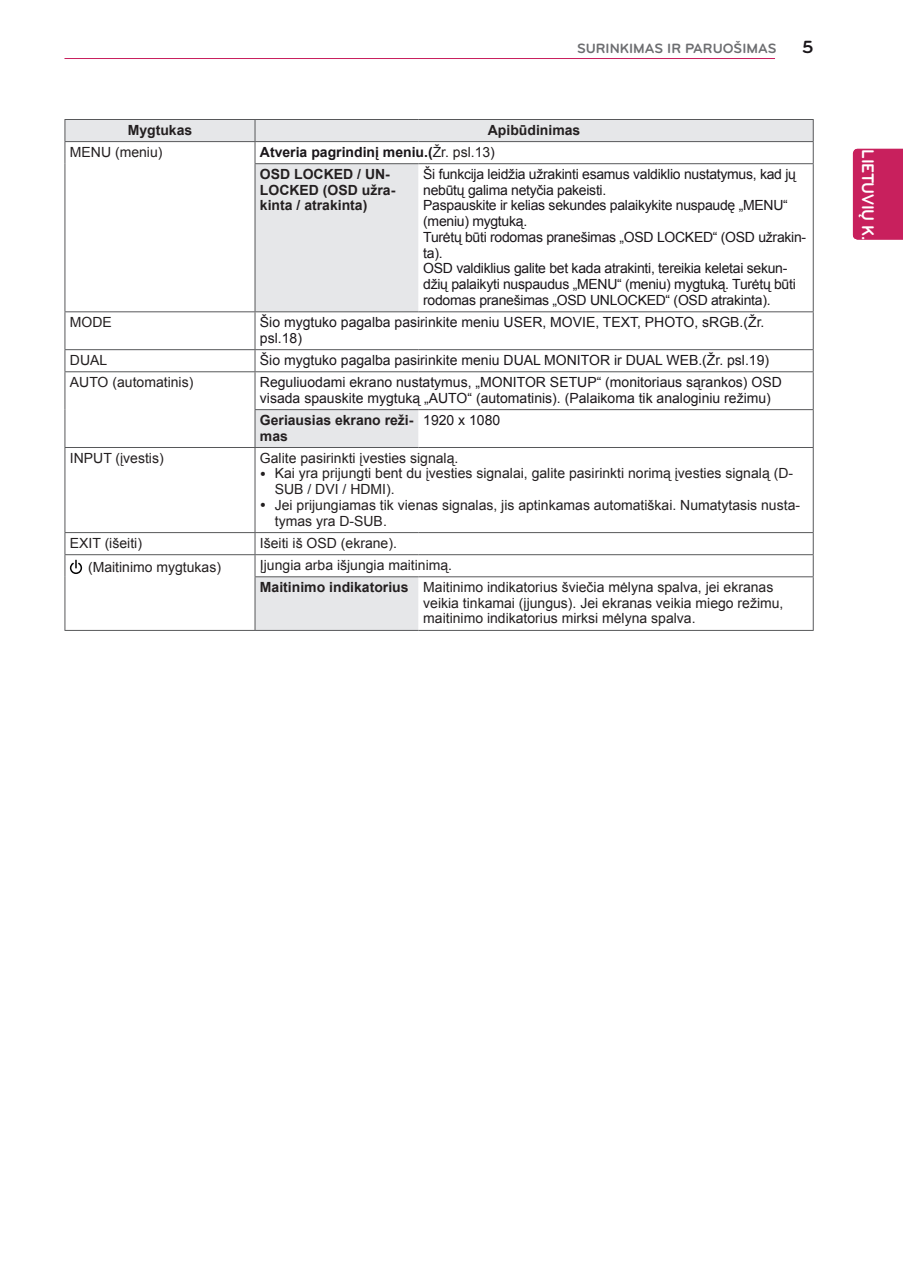
<style>
.page{position:relative;width:903px;height:1275px;background:#fff}
.page>*{position:absolute;margin:0;border:0;box-sizing:border-box;transform-origin:0 0}
.t1{font:700 21px "Bryant LG";color:#fff}
.t2{font:700 18.38px "Bryant LG";color:#1a161a}
.t3{font:700 17.5px "Bryant LG";letter-spacing:-.025em;color:#fff;scale:.95 1}
.Body{font:14px/15.8px "Arial";letter-spacing:-.02em;color:#1a161a}
.Body-2{font:14px/15.8px "Arial";color:#231f20}
.Body-3{font:14px/15.8px "Arial";color:#1a161a}
.Body-Bullet{font:14px/15.8px "Arial";color:#231f20}
.Body-Bold-Center{font:700 14px/15.8px "Arial";color:#231f20}
.Body-4{font:700 14px "Arial";color:#1a161a}
.t4{font:700 14px "Bryant LG";color:#6c6d70}
.s1{font-weight:400;color:#231f20}
.s2{font-weight:400}
</style>
<div class="page">
<hr style="left:64px;top:58px;width:711px;height:1px;background:#c8205d">
<div style="left:853px;top:149px;width:50px;height:91px;background:#c8205d"></div>
<svg style="left:65px;top:120px;width:748px;height:510px"></svg>
<hr style="left:64px;top:447px;width:191px;height:1px;background:#57585a">
<hr style="left:64px;top:119px;width:191px;height:1px;background:#57585a">
<hr style="left:255px;top:119px;width:163px;height:1px;background:#57585a">
<hr style="left:418px;top:119px;width:396px;height:1px;background:#57585a">
<hr style="left:64px;top:141px;width:191px;height:1px;background:#57585a">
<svg style="left:64px;top:120px;width:1px;height:44px"></svg>
<hr style="left:255px;top:141px;width:163px;height:1px;background:#57585a">
<svg style="left:255px;top:120px;width:1px;height:43px"></svg>
<hr style="left:418px;top:141px;width:396px;height:1px;background:#57585a">
<svg style="left:813px;top:120px;width:1px;height:43px"></svg>
<hr style="left:64px;top:164px;width:1px;height:147px;background:#57585a">
<hr style="left:255px;top:163px;width:163px;height:1px;background:#57585a">
<hr style="left:255px;top:164px;width:1px;height:147px;background:#57585a">
<hr style="left:418px;top:163px;width:396px;height:1px;background:#57585a">
<hr style="left:813px;top:164px;width:1px;height:147px;background:#57585a">
<hr style="left:64px;top:311px;width:191px;height:1px;background:#57585a">
<hr style="left:64px;top:312px;width:1px;height:37px;background:#57585a">
<hr style="left:255px;top:311px;width:163px;height:1px;background:#57585a">
<hr style="left:255px;top:312px;width:1px;height:37px;background:#57585a">
<hr style="left:418px;top:311px;width:396px;height:1px;background:#57585a">
<hr style="left:813px;top:312px;width:1px;height:37px;background:#57585a">
<hr style="left:64px;top:349px;width:191px;height:1px;background:#57585a">
<svg style="left:64px;top:350px;width:1px;height:21px"></svg>
<hr style="left:255px;top:349px;width:163px;height:1px;background:#57585a">
<svg style="left:255px;top:350px;width:1px;height:21px"></svg>
<hr style="left:418px;top:349px;width:396px;height:1px;background:#57585a">
<svg style="left:813px;top:350px;width:1px;height:21px"></svg>
<hr style="left:64px;top:371px;width:191px;height:1px;background:#57585a">
<hr style="left:64px;top:372px;width:1px;height:38px;background:#57585a">
<hr style="left:255px;top:371px;width:163px;height:1px;background:#57585a">
<hr style="left:255px;top:372px;width:1px;height:37px;background:#57585a">
<hr style="left:418px;top:371px;width:396px;height:1px;background:#57585a">
<hr style="left:813px;top:372px;width:1px;height:37px;background:#57585a">
<hr style="left:64px;top:410px;width:1px;height:37px;background:#57585a">
<hr style="left:255px;top:409px;width:163px;height:1px;background:#57585a">
<hr style="left:255px;top:410px;width:1px;height:37px;background:#57585a">
<hr style="left:418px;top:409px;width:396px;height:1px;background:#57585a">
<hr style="left:813px;top:410px;width:1px;height:37px;background:#57585a">
<hr style="left:64px;top:448px;width:1px;height:84px;background:#57585a">
<hr style="left:255px;top:447px;width:163px;height:1px;background:#57585a">
<hr style="left:255px;top:448px;width:1px;height:84px;background:#57585a">
<hr style="left:418px;top:447px;width:396px;height:1px;background:#57585a">
<hr style="left:813px;top:448px;width:1px;height:84px;background:#57585a">
<hr style="left:64px;top:532px;width:191px;height:1px;background:#57585a">
<hr style="left:255px;top:532px;width:163px;height:1px;background:#57585a">
<hr style="left:418px;top:532px;width:396px;height:1px;background:#57585a">
<hr style="left:64px;top:554px;width:191px;height:1px;background:#57585a">
<hr style="left:255px;top:554px;width:163px;height:1px;background:#57585a">
<svg style="left:255px;top:533px;width:1px;height:43px"></svg>
<hr style="left:418px;top:554px;width:396px;height:1px;background:#57585a">
<svg style="left:813px;top:533px;width:1px;height:43px"></svg>
<hr style="left:64px;top:577px;width:1px;height:53px;background:#57585a">
<hr style="left:255px;top:576px;width:163px;height:1px;background:#57585a">
<hr style="left:255px;top:577px;width:1px;height:53px;background:#57585a">
<hr style="left:418px;top:576px;width:396px;height:1px;background:#57585a">
<hr style="left:813px;top:577px;width:1px;height:53px;background:#57585a">
<hr style="left:64px;top:630px;width:191px;height:1px;background:#57585a">
<hr style="left:255px;top:630px;width:163px;height:1px;background:#57585a">
<hr style="left:418px;top:630px;width:396px;height:1px;background:#57585a">
<svg style="left:64px;top:533px;width:18px;height:44px"></svg>
<svg style="left:261px;top:471px;width:4px;height:5px"></svg>
<svg style="left:261px;top:503px;width:4px;height:4px"></svg>
<p class="t4" style="left:577px;top:40px;width:201px">SURINKIMAS IR PARUOŠIMAS</p>
<h2 class="t2" style="left:802px;top:36px;width:13px">5</h2>
<p class="Body-Bold-Center" style="left:128px;top:122px;width:66px">Mygtukas</p>
<p class="Body-Bold-Center" style="left:488px;top:122px;width:94px">Apibūdinimas</p>
<p class="Body-2" style="left:70px;top:144px;width:94px">MENU (meniu)</p>
<p class="Body-4" style="left:260px;top:143px;width:236px">Atveria pagrindinį meniu.(<span class="s1">Žr. psl.13</span><span class="s2">)</span></p>
<p class="Body-Bold-Center" style="left:260px;top:167px;width:137px">OSD LOCKED / UN-<br>LOCKED (OSD užra&shy;kinta / atrakinta)</p>
<p class="Body" style="left:423px;top:166px;width:374px">Ši funkcija leidžia užrakinti esamus valdiklio nustatymus, kad jų nebūtų galima netyčia pakeisti.</p>
<p class="Body" style="left:423px;top:198px;width:366px">Paspauskite ir kelias sekundes palaikykite nuspaudę „MENU“ (meniu) mygtuką.</p>
<p class="Body" style="left:423px;top:229px;width:384px">Turėtų būti rodomas pranešimas „OSD LOCKED“ (OSD užrakin&shy;ta).</p>
<p class="Body" style="left:423px;top:261px;width:374px">OSD valdiklius galite bet kada atrakinti, tereikia keletai sekun&shy;džių palaikyti nuspaudus „MENU“ (meniu) mygtuką. Turėtų būti rodomas pranešimas „OSD UNLOCKED“ (OSD atrakinta).</p>
<p class="Body-2" style="left:70px;top:314px;width:44px">MODE</p>
<p class="Body-3" style="left:260px;top:314px;width:506px">Šio mygtuko pagalba pasirinkite meniu USER, MOVIE, TEXT, PHOTO, sRGB.(Žr. psl.18)</p>
<p class="Body-2" style="left:70px;top:352px;width:39px">DUAL</p>
<p class="Body-3" style="left:260px;top:352px;width:511px">Šio mygtuko pagalba pasirinkite meniu DUAL MONITOR ir DUAL WEB.(Žr. psl.19)</p>
<p class="Body-2" style="left:70px;top:374px;width:125px">AUTO (automatinis)</p>
<p class="Body-3" style="left:260px;top:374px;width:523px">Reguliuodami ekrano nustatymus, „MONITOR SETUP“ (monitoriaus sąrankos) OSD visada spauskite mygtuką „AUTO“ (automatinis). (Palaikoma tik analoginiu režimu)</p>
<p class="Body-Bold-Center" style="left:260px;top:412px;width:155px">Geriausias ekrano reži&shy;mas</p>
<p class="Body-3" style="left:423px;top:412px;width:79px">1920 x 1080</p>
<p class="Body-2" style="left:70px;top:450px;width:95px">INPUT (įvestis)</p>
<p class="Body-2" style="left:260px;top:450px;width:200px">Galite pasirinkti įvesties signalą.</p>
<p class="Body-Bullet" style="left:275px;top:466px;width:520px">Kai yra prijungti bent du įvesties signalai, galite pasirinkti norimą įvesties signalą (D-<br>SUB / DVI / HDMI).</p>
<p class="Body-Bullet" style="left:275px;top:497px;width:527px">Jei prijungiamas tik vienas signalas, jis aptinkamas automatiškai. Numatytasis nusta&shy;tymas yra D-SUB.</p>
<p class="Body-2" style="left:70px;top:535px;width:74px">EXIT (išeiti)</p>
<p class="Body-2" style="left:260px;top:535px;width:138px">Išeiti iš OSD (ekrane).</p>
<p class="Body-2" style="left:88px;top:559px;width:135px">(Maitinimo mygtukas)</p>
<p class="Body-2" style="left:260px;top:557px;width:194px">Įjungia arba išjungia maitinimą.</p>
<p class="Body-Bold-Center" style="left:260px;top:580px;width:150px">Maitinimo indikatorius</p>
<p class="Body-2" style="left:423px;top:579px;width:362px">Maitinimo indikatorius šviečia mėlyna spalva, jei ekranas veikia tinkamai (įjungus). Jei ekranas veikia miego režimu, maitinimo indikatorius mirksi mėlyna spalva.</p>
<p class="t3" style="left:879px;top:149px;width:97px;rotate:90deg">LIETUVIŲ K.</p>
<h1 class="t1" style="left:883px;top:183px;width:24px;rotate:90deg">LT</h1>
</div>
